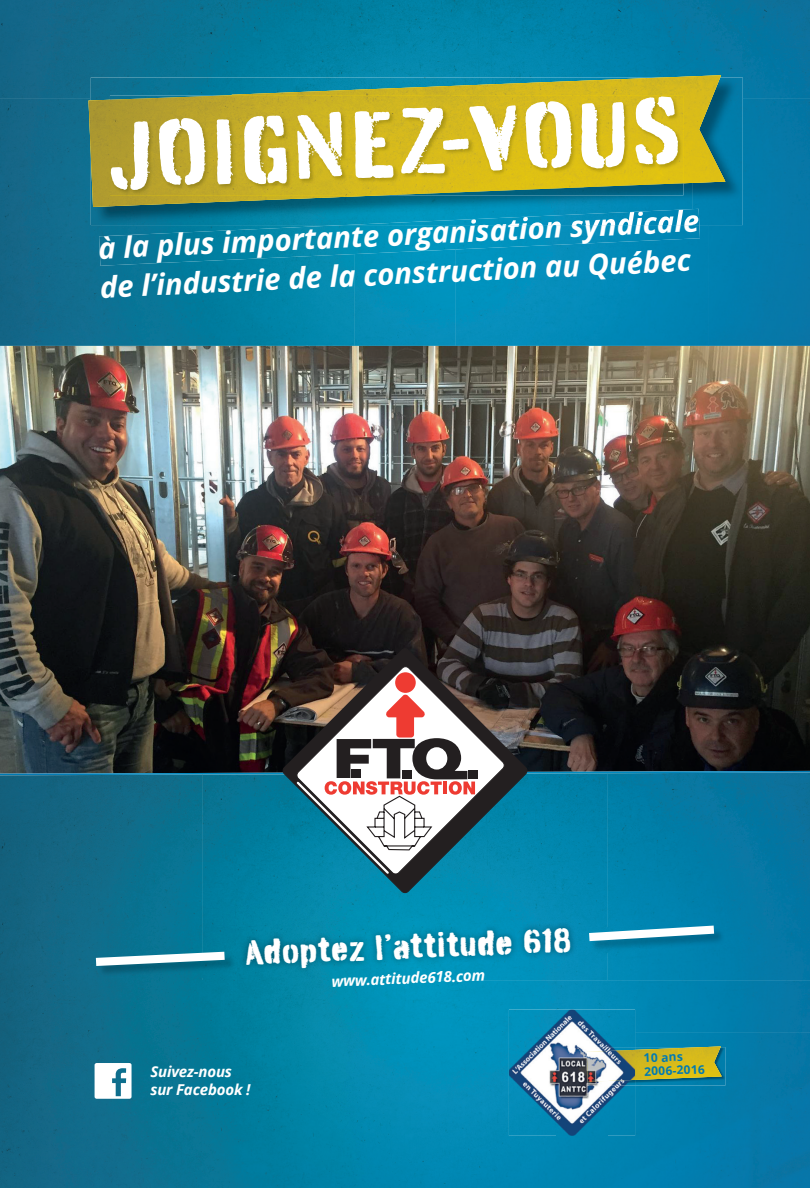
<style>
.page{position:relative;width:810px;height:1188px;background:#fff}
.page>*{position:absolute;margin:0;border:0;box-sizing:border-box;transform-origin:0 0}
.t1{font:94.8px "Burnaby Stencil";color:#fff}
.t2{font:34.8px "Burnaby Stencil";color:#fff}
.t3{font:italic 700 29.25px/38.8px "Open Sans";color:#fff}
.t4{font:italic 700 15px/18px "Open Sans";letter-spacing:-.01em;color:#fff}
.t5{font:700 12px/13.5px "Open Sans";color:#007ab3}
</style>
<div class="page">
<img style="left:0;top:0;width:810px;height:98px">
<div style="left:0;top:98px;width:101px;height:248px;background:#126a8c"></div>
<div style="left:709px;top:98px;width:101px;height:248px;background:#047aa9"></div>
<img style="left:101px;top:266px;width:253px;height:80px">
<img style="left:456px;top:225px;width:253px;height:121px">
<div style="left:354px;top:266px;width:102px;height:80px;background:#0290ba"></div>
<img style="left:99px;top:225px;width:601px;height:41px">
<img style="left:0;top:346px;width:810px;height:634px">
<img style="left:0;top:980px;width:557px;height:208px">
<img style="left:557px;top:980px;width:253px;height:52px">
<div style="left:608px;top:1032px;width:202px;height:156px;background:#037bab"></div>
<div style="left:557px;top:1136px;width:51px;height:52px;background:#0084b1"></div>
<img style="left:240px;top:921px;width:337px;height:53px">
<img style="left:98px;top:953px;width:138px;height:25px">
<svg style="left:88px;top:947px;width:145px;height:23px"></svg>
<img style="left:591px;top:927px;width:135px;height:26px">
<svg style="left:581px;top:921px;width:141px;height:25px"></svg>
<svg style="left:95px;top:1063px;width:37px;height:36px"></svg>
<svg style="left:283px;top:648px;width:244px;height:246px"></svg>
<svg style="left:295px;top:665px;width:211px;height:29px"></svg>
<div style="left:395px;top:672px;width:21px;height:21px;background:#ee3b32;border-radius:50%"></div>
<svg style="left:0;top:694px;width:810px;height:182px"></svg>
<div style="left:428px;top:749px;width:18px;height:19px;background:#fff;border-radius:50%"></div>
<div style="left:426px;top:747px;width:21px;height:23px;border:3px solid #fff;border-radius:50%"></div>
<div style="left:403px;top:770px;width:9px;height:9px;background:#231f20"></div>
<div style="left:468px;top:770px;width:10px;height:9px;background:#231f20"></div>
<img style="left:693px;top:77px;width:50px;height:148px">
<img style="left:91px;top:207px;width:50px;height:18px">
<img style="left:141px;top:207px;width:552px;height:18px">
<img style="left:344px;top:209px;width:355px;height:16px">
<svg style="left:89px;top:75px;width:636px;height:132px"></svg>
<img style="left:222px;top:75px;width:499px;height:36px">
<img style="left:683px;top:111px;width:42px;height:72px">
<img style="left:89px;top:100px;width:294px;height:107px">
<img style="left:475px;top:192px;width:208px;height:3px">
<img style="left:110px;top:96px;width:365px;height:99px">
<img style="left:475px;top:96px;width:208px;height:96px">
<img style="left:635px;top:1047px;width:90px;height:39px">
<svg style="left:635px;top:1046px;width:87px;height:36px"></svg>
<img style="left:635px;top:1048px;width:43px;height:32px">
<img style="left:678px;top:1046px;width:44px;height:32px">
<img style="left:509px;top:1010px;width:126px;height:126px">
<img style="left:587px;top:1050px;width:48px;height:32px">
<h1 class="t1" style="left:108px;top:103px;width:569px;rotate:-3deg">JOIGNEZ-VOUS</h1>
<p class="t3" style="left:97px;top:230px;width:603px;rotate:-3deg">à la plus importante organisation syndicale de l’industrie de la construction au Québec</p>
<p class="t2" style="left:245px;top:932px;width:327px;rotate:-2deg">Adoptez l’attitude 618</p>
<p class="t4" style="left:331px;top:971px;width:155px;rotate:-2deg">www.attitude618.com</p>
<p class="t4" style="left:150px;top:1062px;width:102px">Suivez-nous sur Facebook !</p>
<p class="t5" style="left:644px;top:1051px;width:62px;rotate:-2deg">10 ans<br>2006-2016</p>
</div>
